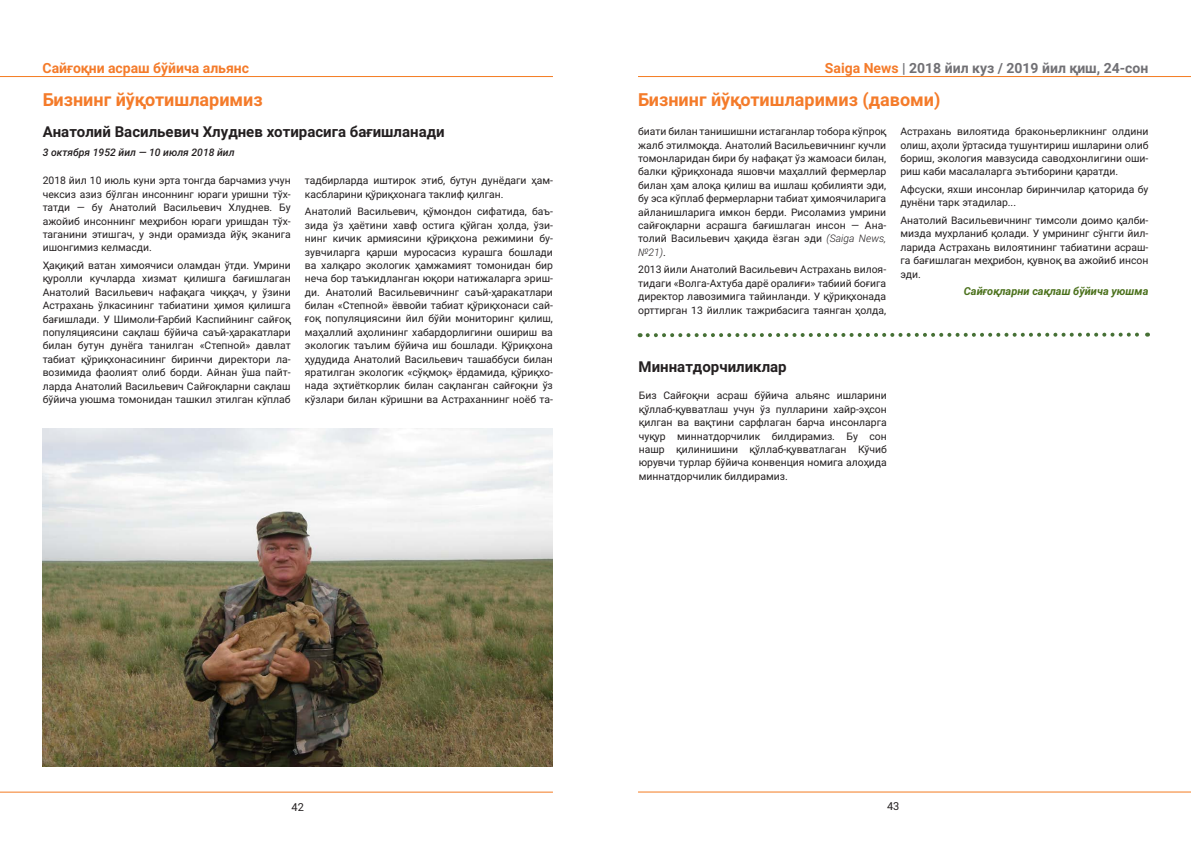
<style>
.page{position:relative;width:1191px;height:842px;background:#fff}
.page>*{position:absolute;margin:0;border:0;box-sizing:border-box;transform-origin:0 0}
.t1{font:700 18px "Roboto";color:#f47b2a}
.t2{font:700 15px "Roboto";color:#231f20}
.t3{font:700 14px "Roboto";color:#717074}
.t4{font:700 14px "Roboto";color:#f47b2a}
.arcticle_text{font:italic 700 11px "Roboto";color:#4b711c}
.t5{font:11px "Roboto";color:#231f20}
.arcticle_text-2{font:10.4px/13.4px "Roboto";color:#231f20;text-align:justify}
.t6{font:italic 500 10.4px "Roboto";color:#231f20}
.s1{color:#f47b2a}
.s2{font-weight:300;font-style:italic}
</style>
<div class="page">
<hr style="left:0;top:792px;width:553px;height:1px;background:#f47b21">
<hr style="left:638px;top:76px;width:553px;height:1px;background:#f47b21">
<hr style="left:0;top:76px;width:553px;height:1px;background:#f47b21">
<hr style="left:638px;top:791px;width:553px;height:1px;background:#f47b21">
<img style="left:43px;top:429px;width:510px;height:337px">
<svg style="left:639px;top:332px;width:509px;height:6px"></svg>
<h3 class="t4" style="left:43px;top:58px;width:208px">Сайғоқни асраш бўйича альянс</h3>
<h3 class="t3" style="left:825px;top:58px;width:325px"><span class="s1">Saiga News</span> | 2018 йил куз / 2019 йил қиш, 24-сон</h3>
<p class="t1" style="left:43px;top:87px;width:221px">Бизнинг йўқотишларимиз</p>
<p class="t1" style="left:638px;top:87px;width:304px">Бизнинг йўқотишларимиз (давоми)</p>
<p class="t2" style="left:43px;top:121px;width:403px">Анатолий Васильевич Хлуднев хотирасига бағишланади</p>
<p class="t6" style="left:43px;top:145px;width:193px">3 октября 1952 йил — 10 июля 2018 йил</p>
<p class="arcticle_text-2" style="left:43px;top:174px;width:249px">2018 йил 10 июль куни эрта тонгда барчамиз учун чексиз азиз бўлган инсоннинг юраги уришни тўх&shy;татди — бу Анатолий Васильевич Хлуднев. Бу ажойиб инсоннинг меҳрибон юраги уришдан тўх&shy;таганини этишгач, у энди орамизда йўқ эканига ишонгимиз келмасди.</p>
<p class="arcticle_text-2" style="left:43px;top:258px;width:249px">Ҳақиқий ватан химоячиси оламдан ўтди. Умрини қуролли кучларда хизмат қилишга бағишлаган Анатолий Васильевич нафақага чиққач, у ўзини Астрахань ўлкасининг табиатини ҳимоя қилишга бағишлади. У Шимоли-Ғарбий Каспийнинг сайғоқ популяциясини сақлаш бўйича саъй-ҳаракатлари билан бутун дунёга танилган «Степной» давлат табиат қўриқхонасининг биринчи директори ла&shy;возимида фаолият олиб борди. Айнан ўша пайт&shy;ларда Анатолий Васильевич Сайғоқларни сақлаш бўйича уюшма томонидан ташкил этилган кўплаб</p>
<p class="arcticle_text-2" style="left:900px;top:124px;width:249px">Астрахань вилоятида браконьерликнинг олдини олиш, аҳоли ўртасида тушунтириш ишларини олиб бориш, экология мавзусида саводхонлигини оши&shy;риш каби масалаларга эътиборини қаратди.</p>
<p class="arcticle_text-2" style="left:900px;top:182px;width:249px">Афсуски, яхши инсонлар биринчилар қаторида бу дунёни тарк этадилар...</p>
<p class="arcticle_text-2" style="left:900px;top:213px;width:249px">Анатолий Васильевичнинг тимсоли доимо қалби&shy;мизда мухрланиб қолади. У умрининг сўнгги йил&shy;ларида Астрахань вилоятининг табиатини асраш&shy;га бағишлаган меҳрибон, қувноқ ва ажойиб инсон эди.</p>
<p class="arcticle_text" style="left:963px;top:284px;width:186px">Сайғоқларни сақлаш бўйича уюшма</p>
<p class="arcticle_text-2" style="left:638px;top:124px;width:249px">биати билан танишишни истаганлар тобора кўпроқ жалб этилмоқда. Анатолий Васильевичнинг кучли томонларидан бири бу нафақат ўз жамоаси билан, балки қўриқхонада яшовчи маҳаллий фермерлар билан ҳам алоқа қилиш ва ишлаш қобилияти эди, бу эса кўплаб фермерларни табиат ҳимоячиларига айланишларига имкон берди. Рисоламиз умрини сайғоқларни асрашга бағишлаган инсон — Ана&shy;толий Васильевич ҳақида ёзган эди <span class="s2">(Saiga News, №21)</span>.</p>
<p class="arcticle_text-2" style="left:638px;top:263px;width:249px">2013 йили Анатолий Васильевич Астрахань вилоя&shy;тидаги «Волга-Ахтуба дарё оралиғи» табиий боғига директор лавозимига тайинланди. У қўриқхонада орттирган 13 йиллик тажрибасига таянган ҳолда,</p>
<p class="arcticle_text-2" style="left:305px;top:173px;width:249px">тадбирларда иштирок этиб, бутун дунёдаги ҳам&shy;касбларини қўриқхонага таклиф қилган.</p>
<p class="arcticle_text-2" style="left:305px;top:205px;width:249px">Анатолий Васильевич, қўмондон сифатида, баъ&shy;зида ўз ҳаётини хавф остига қўйган ҳолда, ўзи&shy;нинг кичик армиясини қўриқхона режимини бу&shy;зувчиларга қарши муросасиз курашга бошлади ва халқаро экологик ҳамжамият томонидан бир неча бор таъкидланган юқори натижаларга эриш&shy;ди. Анатолий Васильевичнинг саъй-ҳаракатлари билан «Степной» ёввойи табиат қўриқхонаси сай&shy;ғоқ популяциясини йил бўйи мониторинг қилиш, маҳаллий аҳолининг хабардорлигини ошириш ва экологик таълим бўйича иш бошлади. Қўриқхона ҳудудида Анатолий Васильевич ташаббуси билан яратилган экологик «сўқмоқ» ёрдамида, қўриқхо&shy;нада эҳтиёткорлик билан сақланган сайғоқни ўз кўзлари билан кўришни ва Астраханнинг ноёб та-</p>
<p class="t2" style="left:638px;top:356px;width:150px">Миннатдорчиликлар</p>
<p class="arcticle_text-2" style="left:639px;top:389px;width:249px">Биз Сайғоқни асраш бўйича альянс ишларини қўллаб-қувватлаш учун ўз пулларини хайр-эҳсон қилган ва вақтини сарфлаган барча инсонларга чуқур миннатдорчилик билдирамиз. Бу сон нашр қилинишини қўллаб-қувватлаган Кўчиб юрувчи турлар бўйича конвенция номига алоҳида миннатдорчилик билдирамиз.</p>
<p class="t5" style="left:291px;top:799px;width:14px">42</p>
<p class="t5" style="left:887px;top:799px;width:14px">43</p>
</div>
